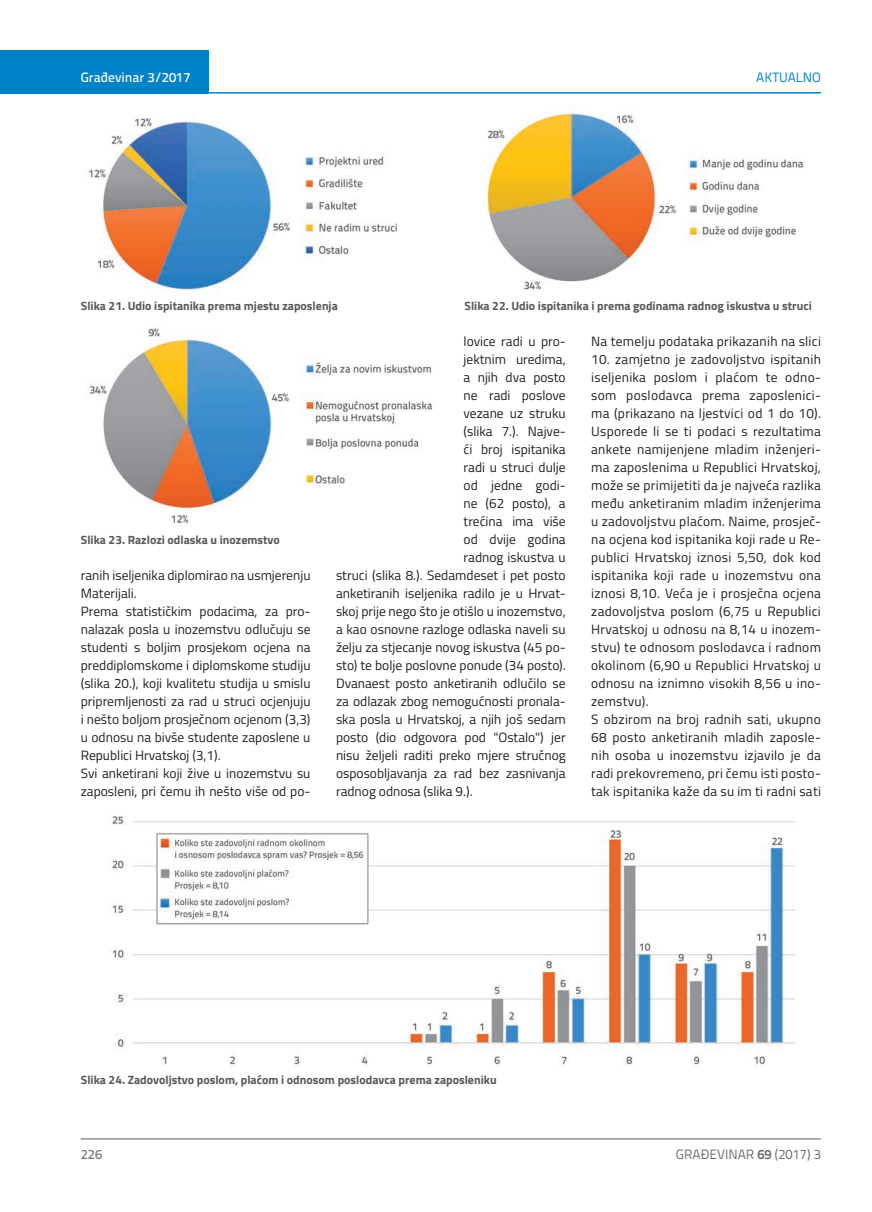
<style>
.page{position:relative;width:872px;height:1212px;background:#fff}
.page>*{position:absolute;margin:0;border:0;box-sizing:border-box;transform-origin:0 0}
.t1{font:13.5px/18px "Titillium";color:#231f20}
.t2{font:13.5px/18px "Titillium";letter-spacing:.02em;color:#231f20}
.t3{font:13.5px "Titillium Text 22 L";color:#6c6d70}
.t4{font:500 13.5px "Titillium Text 22 L";color:#fff}
.t5{font:13.5px "Titillium Text 22 L";color:#0082c8}
.t6{font:500 13.5px "Titillium Text 22 L";color:#787a7d}
.t7{font:700 12px "Titillium";color:#57585a}
.s1{font-weight:700}
</style>
<div class="page">
<hr style="left:81px;top:1139px;width:740px;height:1px;background:#57585a">
<div style="left:0;top:50px;width:208px;height:44px;background:#0082c8"></div>
<hr style="left:0;top:92px;width:821px;height:2px;background:#0082c8">
<img style="left:88px;top:118px;width:309px;height:172px">
<img style="left:487px;top:112px;width:317px;height:178px">
<img style="left:89px;top:327px;width:344px;height:197px">
<img style="left:111px;top:816px;width:684px;height:250px">
<p class="t4" style="left:81px;top:67px;width:111px">Građevinar 3/2017</p>
<p class="t5" style="left:756px;top:68px;width:66px">AKTUALNO</p>
<p class="t7" style="left:81px;top:296px;width:258px">Slika 21. Udio ispitanika prema mjestu zaposlenja</p>
<p class="t7" style="left:464px;top:296px;width:349px">Slika 22. Udio ispitanika i prema godinama radnog iskustva u struci</p>
<p class="t7" style="left:81px;top:530px;width:201px">Slika 23. Razlozi odlaska u inozemstvo</p>
<p class="t1" style="left:81px;top:565px;width:231px">ranih iseljenika diplomirao na usmjerenju Materijali.<br>Prema statističkim podacima, za pro&shy;nalazak posla u inozemstvu odlučuju se studenti s boljim prosjekom ocjena na preddiplomskome i diplomskome studiju (slika 20.), koji kvalitetu studija u smislu pripremljenosti za rad u struci ocjenjuju i nešto boljom prosječnom ocjenom (3,3) u odnosu na bivše studente zaposlene u Republici Hrvatskoj (3,1).<br>Svi anketirani koji žive u inozemstvu su zaposleni, pri čemu ih nešto više od po-</p>
<p class="t1" style="left:463px;top:331px;width:104px">lovice radi u pro-</p>
<p class="t1" style="left:463px;top:349px;width:104px">jektnim uredima,</p>
<p class="t1" style="left:463px;top:367px;width:104px">a njih dva posto</p>
<p class="t1" style="left:463px;top:385px;width:104px">ne radi poslove</p>
<p class="t1" style="left:463px;top:403px;width:104px">vezane uz struku</p>
<p class="t1" style="left:463px;top:421px;width:104px">(slika 7.). Najve-</p>
<p class="t1" style="left:463px;top:439px;width:104px">ći broj ispitanika</p>
<p class="t1" style="left:463px;top:457px;width:104px">radi u struci dulje</p>
<p class="t1" style="left:463px;top:475px;width:104px">od jedne godi-</p>
<p class="t1" style="left:463px;top:493px;width:104px">ne (62 posto), a</p>
<p class="t1" style="left:463px;top:511px;width:104px">trećina ima više</p>
<p class="t1" style="left:463px;top:529px;width:104px">od dvije godina</p>
<p class="t1" style="left:463px;top:547px;width:104px">radnog iskustva u</p>
<p class="t1" style="left:336px;top:565px;width:231px">struci (slika 8.). Sedamdeset i pet posto</p>
<p class="t1" style="left:336px;top:583px;width:231px">anketiranih iseljenika radilo je u Hrvat-</p>
<p class="t1" style="left:336px;top:601px;width:231px">skoj prije nego što je otišlo u inozemstvo,</p>
<p class="t1" style="left:336px;top:619px;width:231px">a kao osnovne razloge odlaska naveli su</p>
<p class="t1" style="left:336px;top:637px;width:231px">želju za stjecanje novog iskustva (45 po-</p>
<p class="t1" style="left:336px;top:655px;width:231px">sto) te bolje poslovne ponude (34 posto).</p>
<p class="t1" style="left:336px;top:673px;width:231px">Dvanaest posto anketiranih odlučilo se</p>
<p class="t1" style="left:336px;top:691px;width:231px">za odlazak zbog nemogućnosti pronala-</p>
<p class="t1" style="left:336px;top:709px;width:231px">ska posla u Hrvatskoj, a njih još sedam</p>
<p class="t1" style="left:336px;top:727px;width:231px">posto (dio odgovora pod "Ostalo") jer</p>
<p class="t1" style="left:336px;top:746px;width:231px">nisu željeli raditi preko mjere stručnog</p>
<p class="t1" style="left:336px;top:764px;width:231px">osposobljavanja za rad bez zasnivanja</p>
<p class="t1" style="left:336px;top:782px;width:138px">radnog odnosa (slika 9.).</p>
<p class="t2" style="left:591px;top:331px;width:231px">Na temelju podataka prikazanih na slici</p>
<p class="t2" style="left:591px;top:349px;width:231px">10. zamjetno je zadovoljstvo ispitanih iseljenika poslom i plaćom te odno&shy;som poslodavca prema zaposlenici&shy;ma (prikazano na ljestvici od 1 do 10).<br>Usporede li se ti podaci s rezultatima ankete namijenjene mladim inženjeri&shy;ma zaposlenima u Republici Hrvatskoj, može se primijetiti da je najveća razlika među anketiranim mladim inženjerima u zadovoljstvu plaćom. Naime, prosječ&shy;na ocjena kod ispitanika koji rade u Re&shy;publici Hrvatskoj iznosi 5,50, dok kod ispitanika koji rade u inozemstvu ona iznosi 8,10. Veća je i prosječna ocjena zadovoljstva poslom (6,75 u Republici Hrvatskoj u odnosu na 8,14 u inozem&shy;stvu) te odnosom poslodavca i radnom okolinom (6,90 u Republici Hrvatskoj u odnosu na iznimno visokih 8,56 u ino&shy;zemstvu).<br>S obzirom na broj radnih sati, ukupno 68 posto anketiranih mladih zaposle&shy;nih osoba u inozemstvu izjavilo je da radi prekovremeno, pri čemu isti posto&shy;tak ispitanika kaže da su im ti radni sati</p>
<p class="t7" style="left:81px;top:1071px;width:417px">Slika 24. Zadovoljstvo poslom, plaćom i odnosom poslodavca prema zaposleniku</p>
<p class="t6" style="left:81px;top:1144px;width:23px">226</p>
<p class="t3" style="left:676px;top:1144px;width:146px">GRAĐEVINAR <span class="s1">69</span> (2017) 3</p>
</div>
